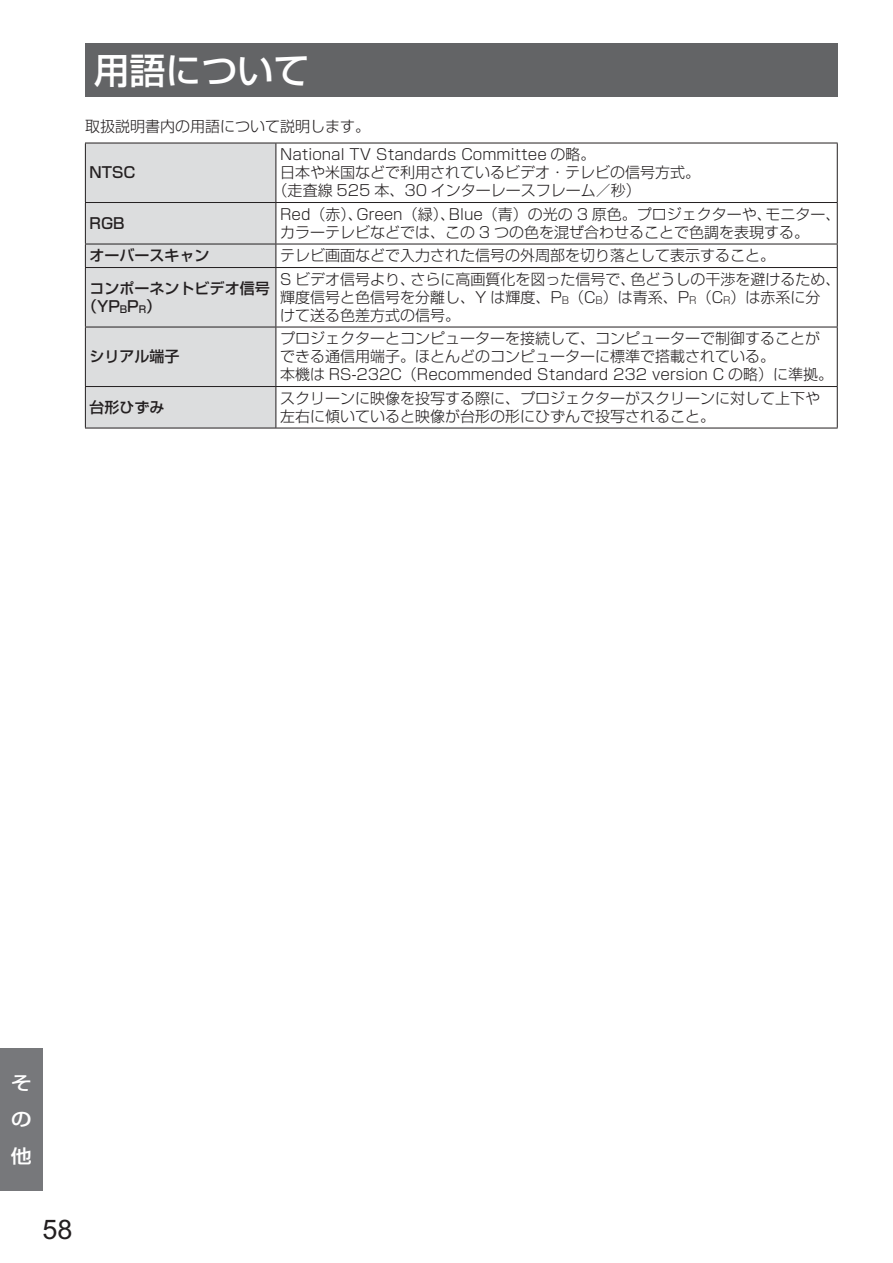
<style>
.page{position:relative;width:893px;height:1263px;background:#fff}
.page>*{position:absolute;margin:0;border:0;box-sizing:border-box;transform-origin:0 0}
.t1{font:36px "Shin Go Pro Medium 90 msp RKSJ H";color:#fff}
.t2{font:27px "Arial";color:#231f20}
.t3{font:24px "Shin Go Pro Medium 90 msp RKSJ H";color:#fff}
.t4{font:18.45px/36.5px "Shin Go Pro Medium 90 msp RKSJ H";color:#fff;text-align:justify;scale:1.14 1}
.t5{font:15px/18px "Shin Go Pro Light 90 msp RKSJ H";color:#231f20}
.t6{font:15px/18px "Shin Go Pro Medium 90 msp RKSJ H";color:#231f20}
.s1{font-size:18px}
.s2{font-size:9.75px}
</style>
<div class="page">
<div style="left:0;top:1048px;width:42px;height:143px;background:#77787b"></div>
<div style="left:85px;top:43px;width:753px;height:54px;background:#636466"></div>
<div style="left:86px;top:144px;width:189px;height:284px;background:#dcddde"></div>
<hr style="left:85px;top:143px;width:191px;height:1px;background:#231f20">
<hr style="left:85px;top:143px;width:1px;height:59px;background:#231f20">
<hr style="left:276px;top:143px;width:561px;height:1px;background:#231f20">
<hr style="left:275px;top:143px;width:1px;height:59px;background:#231f20">
<hr style="left:837px;top:143px;width:1px;height:59px;background:#231f20">
<hr style="left:85px;top:202px;width:191px;height:1px;background:#231f20">
<hr style="left:85px;top:203px;width:1px;height:41px;background:#231f20">
<hr style="left:276px;top:202px;width:561px;height:1px;background:#231f20">
<hr style="left:275px;top:203px;width:1px;height:41px;background:#231f20">
<hr style="left:837px;top:203px;width:1px;height:41px;background:#231f20">
<hr style="left:85px;top:244px;width:191px;height:1px;background:#231f20">
<svg style="left:85px;top:244px;width:1px;height:23px"></svg>
<hr style="left:276px;top:244px;width:561px;height:1px;background:#231f20">
<svg style="left:275px;top:244px;width:1px;height:23px"></svg>
<svg style="left:837px;top:244px;width:1px;height:23px"></svg>
<hr style="left:85px;top:267px;width:191px;height:1px;background:#231f20">
<hr style="left:85px;top:268px;width:1px;height:59px;background:#231f20">
<hr style="left:276px;top:267px;width:561px;height:1px;background:#231f20">
<hr style="left:275px;top:268px;width:1px;height:59px;background:#231f20">
<hr style="left:837px;top:268px;width:1px;height:59px;background:#231f20">
<hr style="left:85px;top:327px;width:191px;height:1px;background:#231f20">
<hr style="left:85px;top:327px;width:1px;height:59px;background:#231f20">
<hr style="left:276px;top:327px;width:561px;height:1px;background:#231f20">
<hr style="left:275px;top:327px;width:1px;height:59px;background:#231f20">
<hr style="left:837px;top:327px;width:1px;height:59px;background:#231f20">
<hr style="left:85px;top:386px;width:191px;height:1px;background:#231f20">
<hr style="left:85px;top:387px;width:1px;height:41px;background:#231f20">
<hr style="left:276px;top:386px;width:561px;height:1px;background:#231f20">
<hr style="left:275px;top:387px;width:1px;height:41px;background:#231f20">
<hr style="left:837px;top:387px;width:1px;height:41px;background:#231f20">
<hr style="left:85px;top:428px;width:752px;height:1px;background:#231f20">
<h1 class="t1" style="left:94px;top:57px;width:217px">用語について</h1>
<p class="t5" style="left:85px;top:120px;width:286px">取扱説明書内の用語について説明します。</p>
<p class="t6" style="left:90px;top:166px;width:48px">NTSC</p>
<h3 class="t3" style="left:94px;top:66px;width:234px">用語について <span class="s1">（つづき）</span></h3>
<p class="t5" style="left:280px;top:148px;width:317px">National TV Standards Committee の略。</p>
<p class="t5" style="left:280px;top:166px;width:422px">日本や米国などで利用されているビデオ・テレビの信号方式。</p>
<p class="t5" style="left:273px;top:184px;width:370px">（走査線 525 本、30 インターレースフレーム／秒）</p>
<p class="t6" style="left:90px;top:216px;width:36px">RGB</p>
<p class="t5" style="left:280px;top:207px;width:562px">Red（赤）、Green（緑）、Blue（青）の光の 3 原色。プロジェクターや、モニター、カラーテレビなどでは、この 3 つの色を混ぜ合わせることで色調を表現する。</p>
<p class="t6" style="left:90px;top:249px;width:121px">オーバースキャン</p>
<p class="t5" style="left:280px;top:249px;width:496px">テレビ画面などで入力された信号の外周部を切り落として表示すること。</p>
<p class="t6" style="left:82px;top:281px;width:189px;text-indent:8px">コンポーネントビデオ信号（YP<span class="s2">B</span>P<span class="s2">R</span>）</p>
<p class="t5" style="left:280px;top:272px;width:562px">S ビデオ信号より、さらに高画質化を図った信号で、色どうしの干渉を避けるため、輝度信号と色信号を分離し、Y は輝度、P<span class="s2">B</span>（C<span class="s2">B</span>）は青系、P<span class="s2">R</span>（C<span class="s2">R</span>）は赤系に分<br>けて送る色差方式の信号。</p>
<p class="t6" style="left:90px;top:350px;width:91px">シリアル端子</p>
<p class="t5" style="left:280px;top:332px;width:554px">プロジェクターとコンピューターを接続して、コンピューターで制御することができる通信用端子。ほとんどのコンピューターに標準で搭載されている。<br>本機は RS-232C（Recommended Standard 232 version C の略）に準拠。</p>
<p class="t6" style="left:90px;top:400px;width:76px">台形ひずみ</p>
<p class="t5" style="left:280px;top:391px;width:542px">スクリーンに映像を投写する際に、プロジェクターがスクリーンに対して上下や左右に傾いていると映像が台形の形にひずんで投写されること。</p>
<p class="t4" style="left:11px;top:1067px;width:19px">その他</p>
<h2 class="t2" style="left:42px;top:1214px;width:32px">58</h2>
</div>
